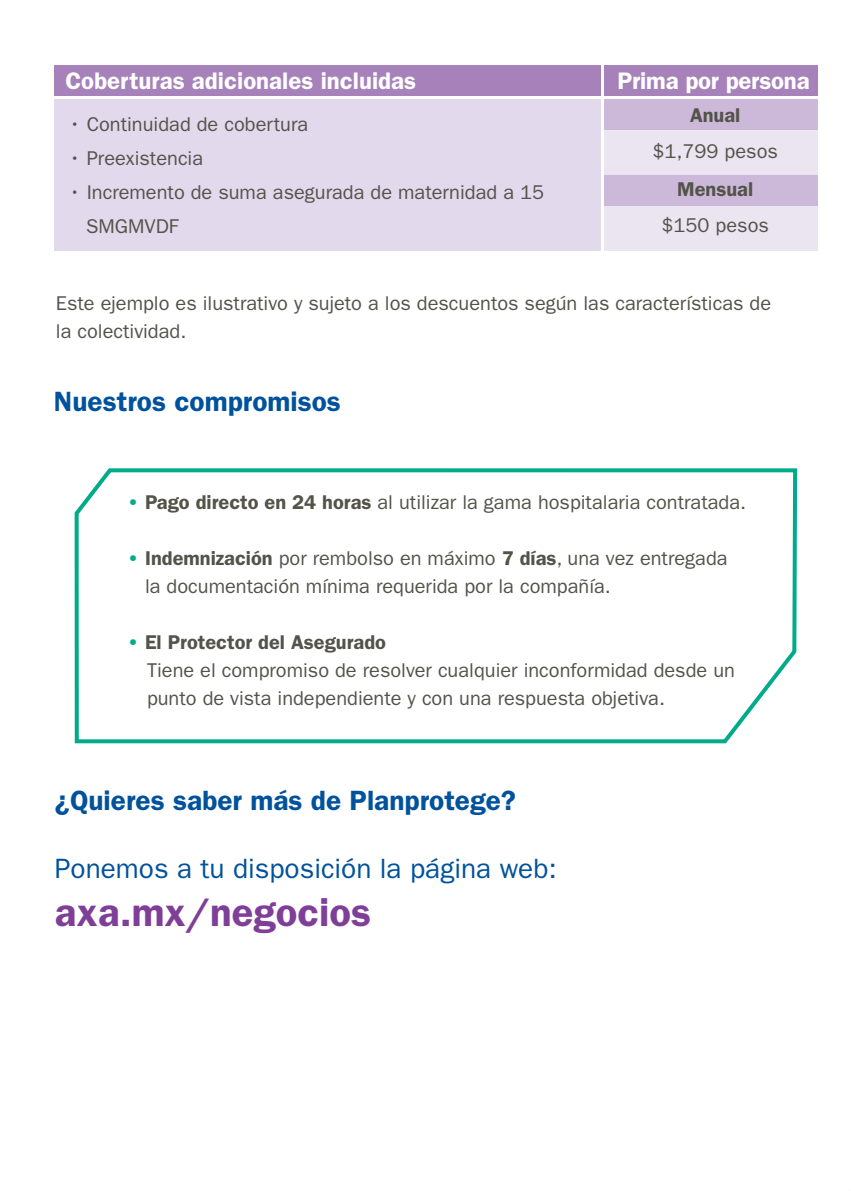
<style>
.page{position:relative;width:851px;height:1191px;background:#fff}
.page>*{position:absolute;margin:0;border:0;box-sizing:border-box;transform-origin:0 0}
.t1{font:600 40px "ITC Franklin Gothic Std";color:#7f3f98}
.t2{font:600 28px "ITC Franklin Gothic Std";color:#00529c}
.t3{font:28px "ITC Franklin Gothic Std";color:#00529c}
.t4{font:600 24px "ITC Franklin Gothic Std";color:#fff}
.t5{font:20px/28px "ITC Franklin Gothic Std";color:#54534a}
.t6{font:600 20px "ITC Franklin Gothic Std";color:#54534a}
.s1{font-weight:600;color:#00ab8a}
.s2{font-weight:600}
</style>
<div class="page">
<svg style="left:74px;top:468px;width:724px;height:276px"></svg>
<div style="left:604px;top:99px;width:214px;height:152px;background:#ebe4f1"></div>
<div style="left:55px;top:99px;width:546px;height:152px;background:#e2d9ec"></div>
<div style="left:604px;top:66px;width:213px;height:30px;background:#a681ba"></div>
<div style="left:54px;top:66px;width:547px;height:30px;background:#a681ba"></div>
<div style="left:604px;top:99px;width:213px;height:31px;background:#ccb9da"></div>
<div style="left:604px;top:175px;width:213px;height:30px;background:#ccb9da"></div>
<p class="t4" style="left:65px;top:67px;width:352px">Coberturas adicionales incluidas</p>
<p class="t4" style="left:617px;top:67px;width:193px">Prima por persona</p>
<p class="t6" style="left:690px;top:103px;width:52px">Anual</p>
<p class="t5" style="left:652px;top:137px;width:127px">$1,799 pesos</p>
<p class="t6" style="left:677px;top:178px;width:77px">Mensual</p>
<p class="t5" style="left:661px;top:212px;width:109px">$150 pesos</p>
<p class="t5" style="left:69px;top:111px;width:241px">• Continuidad de cobertura</p>
<p class="t5" style="left:69px;top:145px;width:136px">• Preexistencia</p>
<p class="t5" style="left:86px;top:176px;width:459px;line-height:34px;text-indent:-17px">• Incremento de suma asegurada de maternidad a 15<br>SMGMVDF</p>
<p class="t5" style="left:56px;top:289px;width:716px">Este ejemplo es ilustrativo y sujeto a los descuentos según las características de la colectividad.</p>
<h2 class="t2" style="left:54px;top:385px;width:288px">Nuestros compromisos</h2>
<p class="t5" style="left:127px;top:488px;width:620px"><span class="s1">•</span> <span class="s2">Pago directo en 24 horas</span> al utilizar la gama hospitalaria contratada.</p>
<p class="t5" style="left:145px;top:544px;width:584px;text-indent:-18px"><span class="s1">•</span> <span class="s2">Indemnización</span> por rembolso en máximo <span class="s2">7 días</span>, una vez entregada la documentación mínima requerida por la compañía.</p>
<p class="t5" style="left:147px;top:628px;width:589px;text-indent:-20px"><span class="s1">•</span> <span class="s2">El Protector del Asegurado<br></span>Tiene el compromiso de resolver cualquier inconformidad desde un punto de vista independiente y con una respuesta objetiva.</p>
<h2 class="t2" style="left:55px;top:784px;width:462px">¿Quieres saber más de Planprotege?</h2>
<h2 class="t3" style="left:55px;top:852px;width:503px">Ponemos a tu disposición la página web:</h2>
<h1 class="t1" style="left:55px;top:888px;width:317px">axa.mx/negocios</h1>
</div>
